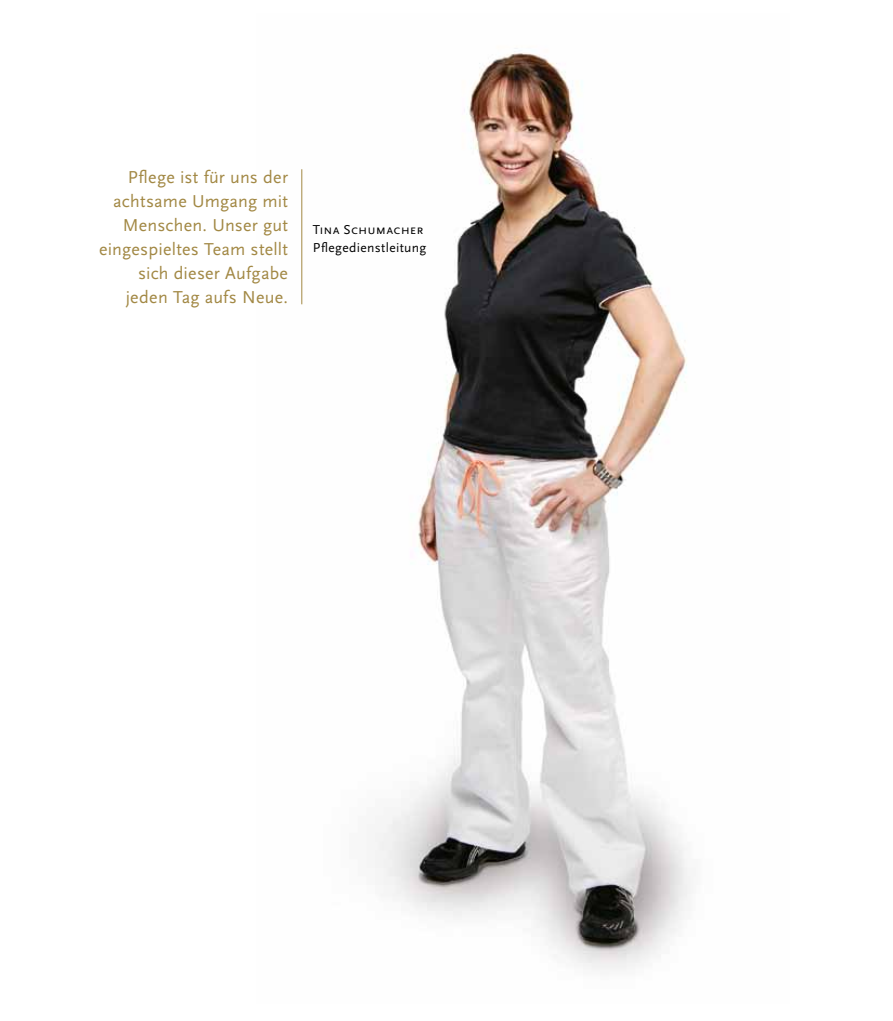
<style>
.page{position:relative;width:893px;height:1021px;background:#fff}
.page>*{position:absolute;margin:0;border:0;box-sizing:border-box;transform-origin:0 0}
.t1{font:18px/24px "Scala Sans";letter-spacing:.01em;color:#a28844;text-align:right}
.t2{font:13.5px "Scala Sans";letter-spacing:.025em;color:#000}
.t3{font:13.5px "Scala Sans Caps";letter-spacing:.01em;color:#000}
</style>
<div class="page">
<img style="left:301px;top:48px;width:390px;height:922px">
<hr style="left:301px;top:169px;width:1px;height:135px;background:#a28844">
<p class="t1" style="left:99px;top:165px;width:190px">Pflege ist für uns der achtsame Umgang mit<br>Menschen. Unser gut eingespieltes Team stellt sich dieser Aufgabe jeden Tag aufs Neue.</p>
<p class="t3" style="left:313px;top:222px;width:112px">Tina Schumacher</p>
<p class="t2" style="left:313px;top:240px;width:115px">Pflegedienstleitung</p>
</div>
